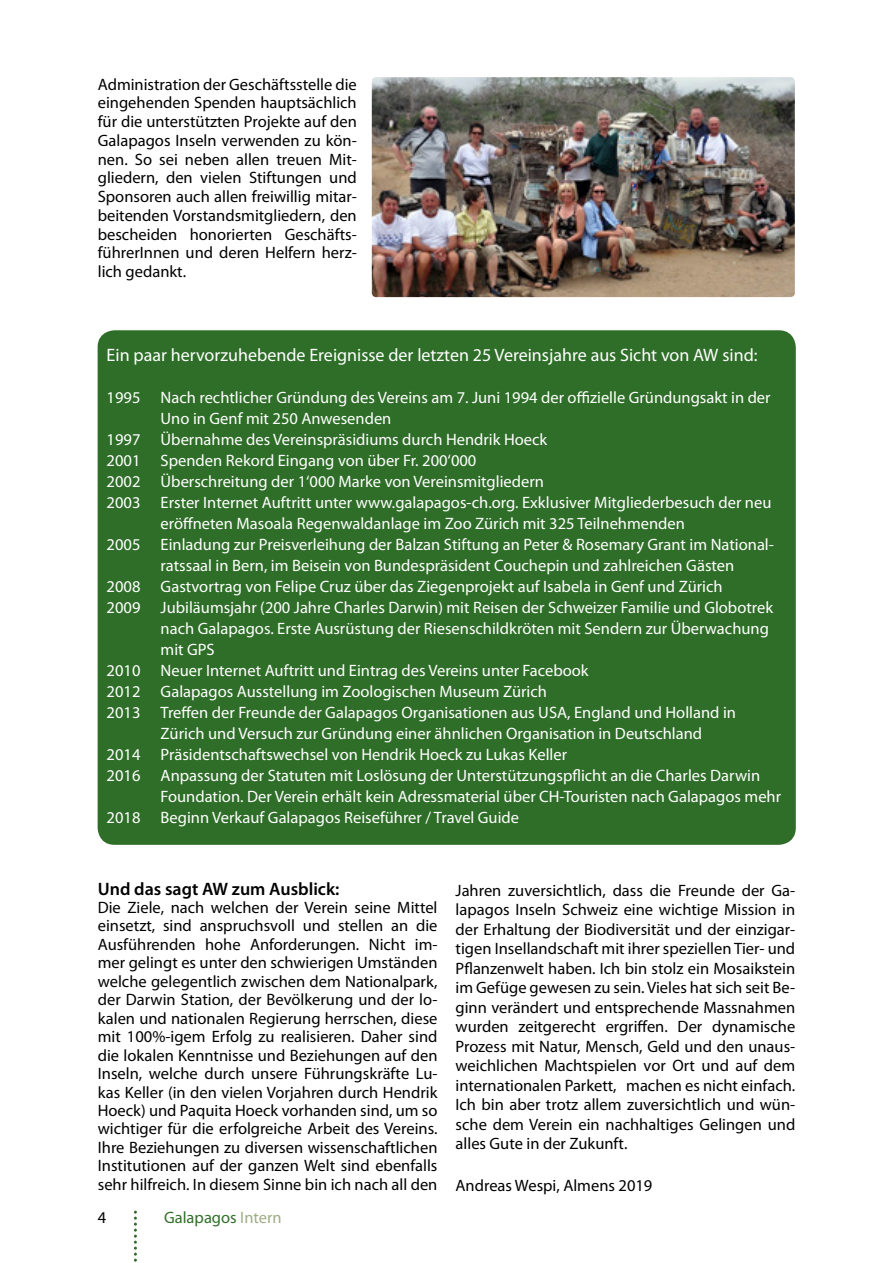
<style>
.page{position:relative;width:893px;height:1263px;background:#fff}
.page>*{position:absolute;margin:0;border:0;box-sizing:border-box;transform-origin:0 0}
.t1{font:18px "Myriad Pro";color:#fff}
.t2{font:600 18px "Myriad Pro";color:#000}
.t3{font:16.5px/18.5px "Myriad Pro";color:#000;text-align:justify}
.t4{font:16.5px "Myriad Pro";color:#fff}
.t5{font:16.5px "Myriad Pro";color:#306f28}
.s1{color:#9dae85}
</style>
<div class="page">
<svg style="left:134px;top:1211px;width:3px;height:51px"></svg>
<div style="left:98px;top:330px;width:698px;height:515px;background:#2f6e28;border-radius:17px"></div>
<img style="left:372px;top:77px;width:423px;height:220px">
<p class="t3" style="left:98px;top:74px;width:261px">Administration der Geschäftsstelle die eingehenden Spenden hauptsächlich für die unterstützten Projekte auf den Galapagos Inseln verwenden zu kön&shy;nen. So sei neben allen treuen Mit&shy;gliedern, den vielen Stiftungen und Sponsoren auch allen freiwillig mitar&shy;beitenden Vorstandsmitgliedern, den bescheiden honorierten Geschäfts&shy;führerInnen und deren Helfern herz&shy;lich gedankt.</p>
<p class="t1" style="left:107px;top:344px;width:652px">Ein paar hervorzuhebende Ereignisse der letzten 25 Vereinsjahre aus Sicht von AW sind:</p>
<p class="t4" style="left:107px;top:387px;width:665px">1995 Nach rechtlicher Gründung des Vereins am 7. Juni 1994 der offizielle Gründungsakt in der</p>
<p class="t4" style="left:161px;top:409px;width:232px">Uno in Genf mit 250 Anwesenden</p>
<p class="t4" style="left:107px;top:430px;width:442px">1997 Übernahme des Vereinspräsidiums durch Hendrik Hoeck</p>
<p class="t4" style="left:107px;top:451px;width:371px">2001 Spenden Rekord Eingang von über Fr. 200‘000</p>
<p class="t4" style="left:107px;top:472px;width:439px">2002 Überschreitung der 1‘000 Marke von Vereinsmitgliedern</p>
<p class="t4" style="left:107px;top:493px;width:666px">2003 Erster Internet Auftritt unter www.galapagos-ch.org. Exklusiver Mitgliederbesuch der neu</p>
<p class="t4" style="left:161px;top:514px;width:526px">eröffneten Masoala Regenwaldanlage im Zoo Zürich mit 325 Teilnehmenden</p>
<p class="t4" style="left:107px;top:535px;width:669px">2005 Einladung zur Preisverleihung der Balzan Stiftung an Peter &amp; Rosemary Grant im National-</p>
<p class="t4" style="left:161px;top:556px;width:575px">ratssaal in Bern, im Beisein von Bundespräsident Couchepin und zahlreichen Gästen</p>
<p class="t4" style="left:107px;top:577px;width:618px">2008 Gastvortrag von Felipe Cruz über das Ziegenprojekt auf Isabela in Genf und Zürich</p>
<p class="t4" style="left:107px;top:598px;width:668px">2009 Jubiläumsjahr (200 Jahre Charles Darwin) mit Reisen der Schweizer Familie und Globotrek</p>
<p class="t4" style="left:161px;top:619px;width:610px">nach Galapagos. Erste Ausrüstung der Riesenschildkröten mit Sendern zur Überwachung</p>
<p class="t4" style="left:161px;top:640px;width:56px">mit GPS</p>
<p class="t4" style="left:107px;top:661px;width:484px">2010 Neuer Internet Auftritt und Eintrag des Vereins unter Facebook</p>
<p class="t4" style="left:107px;top:682px;width:442px">2012 Galapagos Ausstellung im Zoologischen Museum Zürich</p>
<p class="t4" style="left:107px;top:703px;width:631px">2013 Treffen der Freunde der Galapagos Organisationen aus USA, England und Holland in</p>
<p class="t4" style="left:161px;top:724px;width:543px">Zürich und Versuch zur Gründung einer ähnlichen Organisation in Deutschland</p>
<p class="t4" style="left:107px;top:745px;width:462px">2014 Präsidentschaftswechsel von Hendrik Hoeck zu Lukas Keller</p>
<p class="t4" style="left:107px;top:766px;width:655px">2016 Anpassung der Statuten mit Loslösung der Unterstützungspflicht an die Charles Darwin</p>
<p class="t4" style="left:161px;top:787px;width:622px">Foundation. Der Verein erhält kein Adressmaterial über CH-Touristen nach Galapagos mehr</p>
<p class="t4" style="left:107px;top:808px;width:414px">2018 Beginn Verkauf Galapagos Reiseführer / Travel Guide</p>
<p class="t2" style="left:98px;top:877px;width:243px">Und das sagt AW zum Ausblick:</p>
<p class="t3" style="left:98px;top:898px;width:341px">Die Ziele, nach welchen der Verein seine Mittel einsetzt, sind anspruchsvoll und stellen an die Ausführenden hohe Anforderungen. Nicht im&shy;mer gelingt es unter den schwierigen Umständen welche gelegentlich zwischen dem Nationalpark, der Darwin Station, der Bevölkerung und der lo&shy;kalen und nationalen Regierung herrschen, diese mit 100%-igem Erfolg zu realisieren. Daher sind die lokalen Kenntnisse und Beziehungen auf den Inseln, welche durch unsere Führungskräfte Lu&shy;kas Keller (in den vielen Vorjahren durch Hendrik Hoeck) und Paquita Hoeck vorhanden sind, um so wichtiger für die erfolgreiche Arbeit des Vereins.<br>Ihre Beziehungen zu diversen wissenschaftlichen Institutionen auf der ganzen Welt sind ebenfalls sehr hilfreich. In diesem Sinne bin ich nach all den</p>
<p class="t3" style="left:98px;top:1208px;width:10px">4</p>
<p class="t5" style="left:164px;top:1207px;width:119px">Galapagos <span class="s1">Intern</span></p>
<p class="t3" style="left:456px;top:880px;width:341px;line-height:19.5px">Jahren zuversichtlich, dass die Freunde der Ga&shy;lapagos Inseln Schweiz eine wichtige Mission in der Erhaltung der Biodiversität und der einzigar&shy;tigen Insellandschaft mit ihrer speziellen Tier- und Pflanzenwelt haben. Ich bin stolz ein Mosaikstein im Gefüge gewesen zu sein. Vieles hat sich seit Be&shy;ginn verändert und entsprechende Massnahmen wurden zeitgerecht ergriffen. Der dynamische Prozess mit Natur, Mensch, Geld und den unaus&shy;weichlichen Machtspielen vor Ort und auf dem internationalen Parkett, machen es nicht einfach.<br>Ich bin aber trotz allem zuversichtlich und wün&shy;sche dem Verein ein nachhaltiges Gelingen und alles Gute in der Zukunft.</p>
<p class="t3" style="left:456px;top:1176px;width:198px">Andreas Wespi, Almens 2019</p>
</div>
